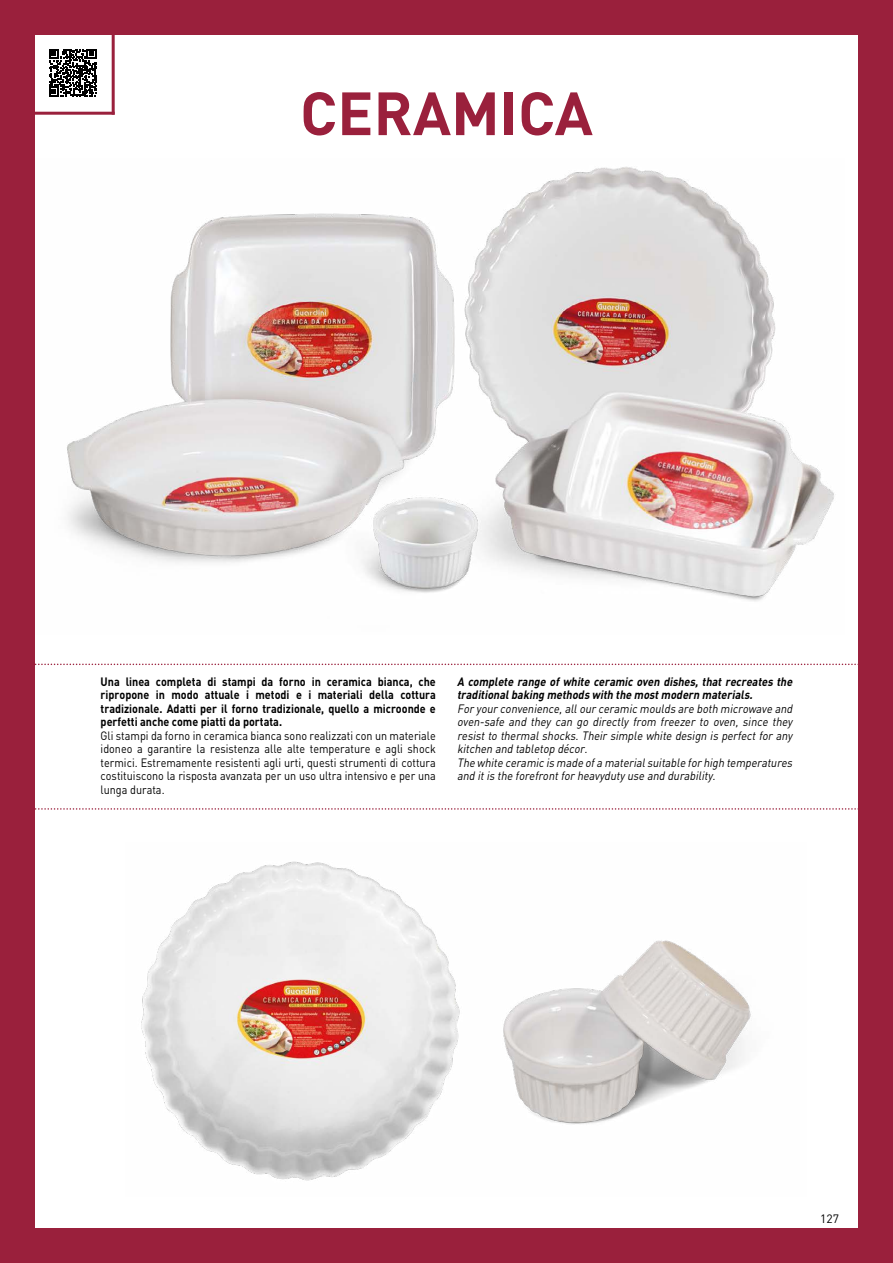
<style>
.page{position:relative;width:893px;height:1263px;background:#fff}
.page>*{position:absolute;margin:0;border:0;box-sizing:border-box;transform-origin:0 0}
.t1{font:700 60px "DIN";color:#9a203c}
.t2{font:italic 12px/13.5px "DIN Pro";color:#000;scale:.9 1}
.t3{font:12px/13.5px "DIN Pro";color:#000;text-align:justify;scale:.9 1}
.t4{font:700 12px/13.5px "DIN";color:#000;text-align:justify;scale:.9 1}
.t5{font:italic 700 12px/13.5px "DIN";color:#000;scale:.9 1}
.t6{font:12px "DIN Pro";color:#000}
</style>
<div class="page">
<img style="left:141px;top:861px;width:610px;height:320px">
<img style="left:34px;top:159px;width:800px;height:475px">
<svg style="left:34px;top:664px;width:825px;height:1px"></svg>
<svg style="left:34px;top:808px;width:825px;height:2px"></svg>
<div style="left:0;top:0;width:34px;height:1263px;background:#9a203c"></div>
<div style="left:17px;top:1229px;width:876px;height:34px;background:#9a203c"></div>
<div style="left:9px;top:0;width:875px;height:34px;background:#9a203c"></div>
<div style="left:859px;top:0;width:34px;height:1263px;background:#9a203c"></div>
<hr style="left:26px;top:112px;width:89px;height:3px;background:#9a203c">
<hr style="left:112px;top:20px;width:3px;height:95px;background:#9a203c">
<svg style="left:49px;top:49px;width:48px;height:48px"></svg>
<h1 class="t1" style="left:300px;top:74px;width:294px">CERAMICA</h1>
<p class="t4" style="left:101px;top:674px;width:374px">Una linea completa di stampi da forno in ceramica bianca, che ripropone in modo attuale i metodi e i materiali della cottura tradizionale. Adatti per il forno tradizionale, quello a microonde e perfetti anche come piatti da portata.</p>
<p class="t3" style="left:101px;top:728px;width:374px">Gli stampi da forno in ceramica bianca sono realizzati con un materiale idoneo a garantire la resistenza alle alte temperature e agli shock termici. Estremamente resistenti agli urti, questi strumenti di cottura costituiscono la risposta avanzata per un uso ultra intensivo e per una lunga durata.</p>
<p class="t5" style="left:457px;top:674px;width:377px">A complete range of white ceramic oven dishes, that recreates the traditionalbaking methods with the mostmodern materials.</p>
<p class="t2" style="left:457px;top:701px;width:377px">Foryourconvenience,allourceramic moulds are both microwave and oven-safe and they can go directly from freezer to oven, since they resistto thermalshocks.Theirsimple white design is perfectforany kitchen and tabletop décor.<br>The white ceramic is made ofa materialsuitable forhigh temperatures and itis the forefrontforheavydutyuse and durability.</p>
<p class="t6" style="left:820px;top:1210px;width:20px">127</p>
</div>
